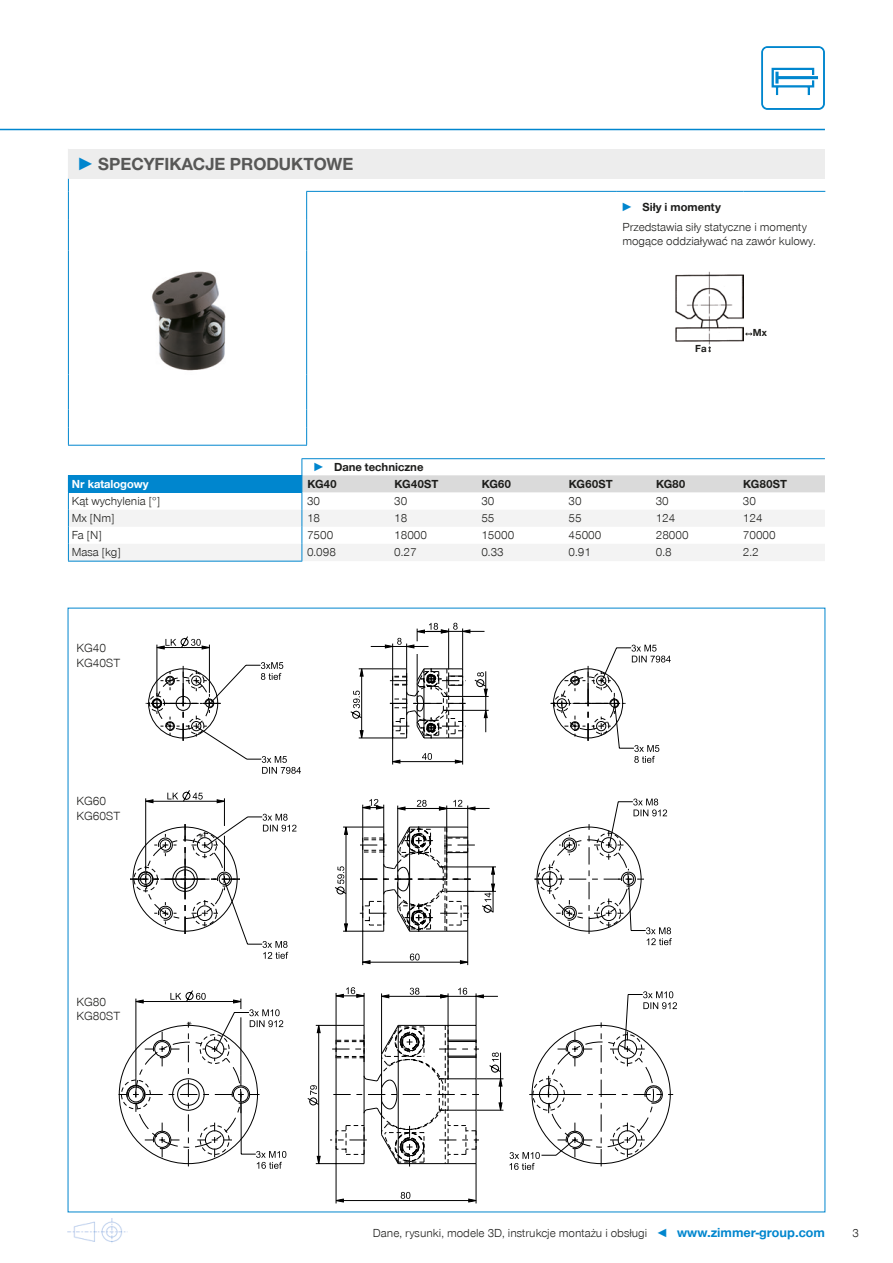
<style>
.page{position:relative;width:893px;height:1263px;background:#fff}
.page>*{position:absolute;margin:0;border:0;box-sizing:border-box;transform-origin:0 0}
.t1{font:700 18px "Zimmer Group Sans Global";color:#575756}
.t2{font:300 12.15px/14.7px "Zimmer Group Sans Global";color:#1d1d1b}
.t3{font:12.15px "Myriad Pro";color:#1d1d1b}
.t4{font:300 12px/20.9px "Zimmer Group Sans Global";color:#1d1d1b}
.t5{font:700 12px "Zimmer Group Sans Global";color:#1d1d1b}
.t6{font:700 12px "Zimmer Group Sans Global";color:#fff}
.t7{font:700 10.5px "Zimmer Group Sans";color:#1d1d1b}
.s1{font-family:"Zimmer Group Sans";color:#0086ce}
.s2{color:#0086ce}
.s3{font-family:"Zimmer Group Sans";font-weight:700;color:#0086ce}
.s4{font-weight:700}
.s5{font-weight:700;font-size:13.5px;color:#0086ce}
</style>
<div class="page">
<svg style="left:761px;top:46px;width:64px;height:64px"></svg>
<img style="left:68px;top:1218px;width:60px;height:25px">
<hr style="left:0;top:129px;width:825px;height:1px;background:#0086ce">
<svg style="left:67px;top:607px;width:759px;height:606px"></svg>
<div style="left:68px;top:149px;width:757px;height:30px;background:#ededed"></div>
<hr style="left:68px;top:445px;width:239px;height:1px;background:#0086ce">
<hr style="left:306px;top:191px;width:311px;height:1px;background:#0086ce">
<hr style="left:617px;top:191px;width:126px;height:1px;background:#0086ce">
<hr style="left:743px;top:191px;width:82px;height:1px;background:#0086ce">
<svg style="left:306px;top:192px;width:1px;height:27px"></svg>
<hr style="left:68px;top:219px;width:1px;height:32px;background:#0086ce">
<hr style="left:306px;top:219px;width:1px;height:32px;background:#0086ce">
<hr style="left:68px;top:251px;width:1px;height:123px;background:#0086ce">
<hr style="left:306px;top:251px;width:1px;height:123px;background:#0086ce">
<svg style="left:68px;top:374px;width:1px;height:71px"></svg>
<svg style="left:306px;top:374px;width:1px;height:71px"></svg>
<svg style="left:68px;top:179px;width:1px;height:40px"></svg>
<img style="left:151px;top:271px;width:75px;height:100px">
<img style="left:675px;top:271px;width:68px;height:74px">
<svg style="left:708px;top:346px;width:3px;height:6px"></svg>
<svg style="left:745px;top:333px;width:7px;height:2px"></svg>
<hr style="left:68px;top:561px;width:234px;height:1px;background:#0086ce">
<hr style="left:302px;top:458px;width:523px;height:1px;background:#0086ce">
<svg style="left:68px;top:459px;width:757px;height:102px"></svg>
<h1 class="t1" style="left:77px;top:153px;width:278px"><span class="s1">►</span> SPECYFIKACJE PRODUKTOWE</h1>
<p class="t5" style="left:313px;top:460px;width:112px"><span class="s2">►</span> Dane techniczne</p>
<p class="t4" style="left:621px;top:196px;width:187px"><span class="s3">►</span> <span class="s4">Siły i momenty<br></span>Przedstawia siły statyczne i momenty</p>
<p class="t4" style="left:622px;top:230px;width:195px">mogące oddziaływać na zawór kulowy.</p>
<p class="t7" style="left:695px;top:341px;width:13px">Fa</p>
<p class="t7" style="left:753px;top:325px;width:15px">Mx</p>
<p class="t6" style="left:72px;top:477px;width:78px">Nr katalogowy</p>
<p class="t5" style="left:307px;top:477px;width:31px">KG40</p>
<p class="t5" style="left:395px;top:477px;width:45px">KG40ST</p>
<p class="t5" style="left:482px;top:477px;width:31px">KG60</p>
<p class="t5" style="left:569px;top:477px;width:45px">KG60ST</p>
<p class="t5" style="left:656px;top:477px;width:31px">KG80</p>
<p class="t5" style="left:743px;top:477px;width:45px">KG80ST</p>
<p class="t4" style="left:72px;top:491px;width:90px">Kąt wychylenia [°]</p>
<p class="t4" style="left:307px;top:491px;width:15px">30</p>
<p class="t4" style="left:394px;top:491px;width:15px">30</p>
<p class="t4" style="left:481px;top:491px;width:15px">30</p>
<p class="t4" style="left:569px;top:491px;width:15px">30</p>
<p class="t4" style="left:656px;top:491px;width:15px">30</p>
<p class="t4" style="left:743px;top:491px;width:15px">30</p>
<p class="t4" style="left:72px;top:508px;width:44px">Mx [Nm]</p>
<p class="t4" style="left:307px;top:508px;width:15px">18</p>
<p class="t4" style="left:394px;top:508px;width:15px">18</p>
<p class="t4" style="left:481px;top:508px;width:15px">55</p>
<p class="t4" style="left:569px;top:508px;width:15px">55</p>
<p class="t4" style="left:656px;top:508px;width:21px">124</p>
<p class="t4" style="left:743px;top:508px;width:21px">124</p>
<p class="t4" style="left:72px;top:525px;width:32px">Fa [N]</p>
<p class="t4" style="left:307px;top:525px;width:28px">7500</p>
<p class="t4" style="left:394px;top:525px;width:34px">18000</p>
<p class="t4" style="left:481px;top:525px;width:34px">15000</p>
<p class="t4" style="left:569px;top:525px;width:34px">45000</p>
<p class="t4" style="left:656px;top:525px;width:34px">28000</p>
<p class="t4" style="left:743px;top:525px;width:34px">70000</p>
<p class="t4" style="left:72px;top:542px;width:50px">Masa [kg]</p>
<p class="t4" style="left:307px;top:542px;width:30px">0.098</p>
<p class="t4" style="left:394px;top:542px;width:24px">0.27</p>
<p class="t4" style="left:481px;top:542px;width:24px">0.33</p>
<p class="t4" style="left:569px;top:542px;width:24px">0.91</p>
<p class="t4" style="left:656px;top:542px;width:17px">0.8</p>
<p class="t4" style="left:743px;top:542px;width:17px">2.2</p>
<p class="t2" style="left:77px;top:641px;width:45px">KG40<br>KG40ST</p>
<p class="t2" style="left:77px;top:793px;width:45px">KG60<br>KG60ST</p>
<p class="t2" style="left:77px;top:994px;width:45px">KG80<br>KG80ST</p>
<p class="t3" style="left:199px;top:831px;width:7px">*</p>
<p class="t3" style="left:187px;top:1019px;width:7px">*</p>
<p class="t4" style="left:373px;top:1222px;width:453px">Dane, rysunki, modele 3D, instrukcje montażu i obsługi <span class="s2">◄</span> <span class="s5">www.zimmer-group.com</span></p>
<p class="t4" style="left:852px;top:1222px;width:8px">3</p>
</div>
